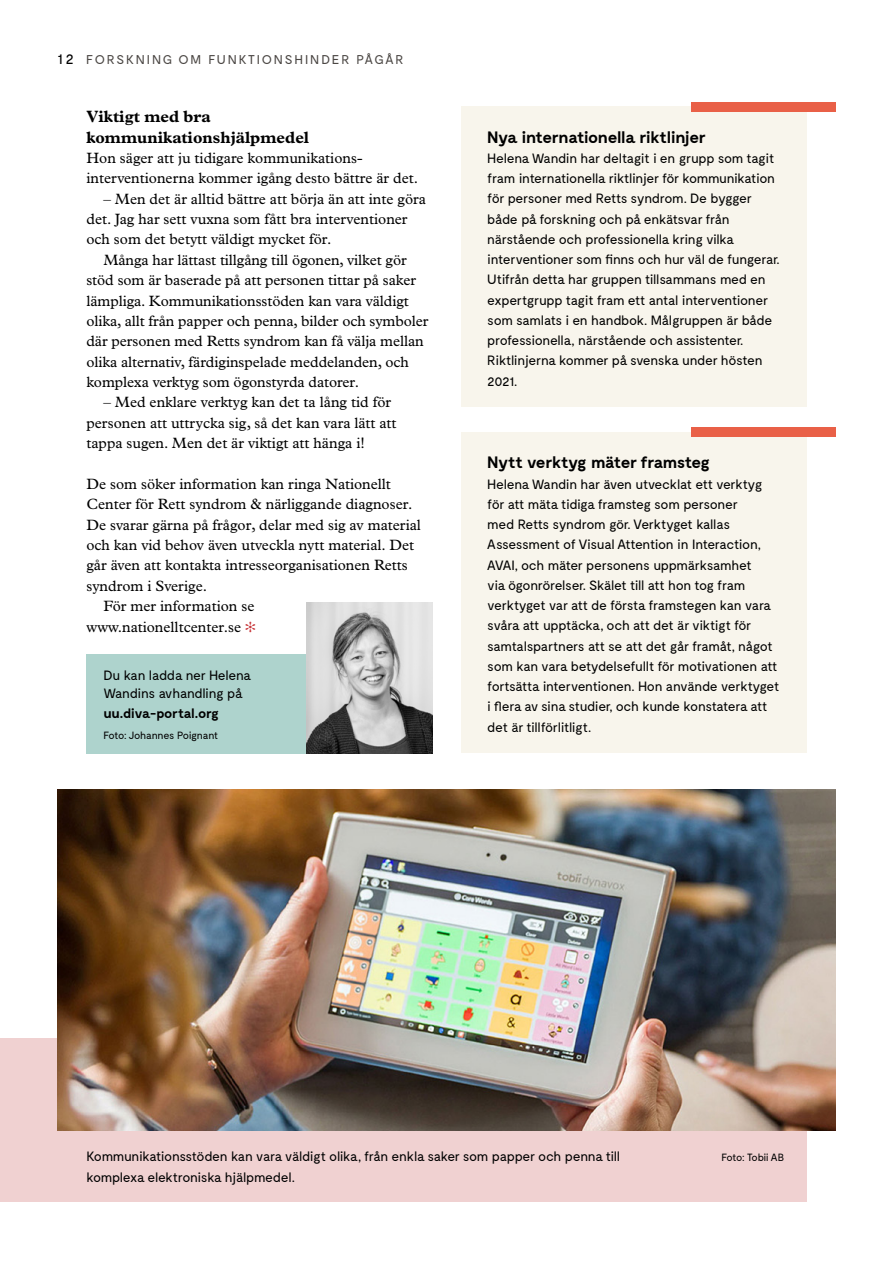
<style>
.page{position:relative;width:893px;height:1263px;background:#fff}
.page>*{position:absolute;margin:0;border:0;box-sizing:border-box;transform-origin:0 0}
.Faktarubrik{font:700 16.5px "Moderat";letter-spacing:-.035em;color:#000}
.H2_-_Mellanrubrik{font:700 16.5px/20.4px "Plantin Std";color:#000}
.Brödtext_Plantin{font:15px/20.4px "Plantin Std";letter-spacing:-.005em;color:#000}
.Brödtext_Plantin_-_u{font:15px/20.4px "Plantin Std";color:#000}
.Bild-_och_faktatext{font:13.5px/20.2px "Moderat";letter-spacing:-.025em;color:#000}
.Namnruta{font:13.5px/18px "Moderat";letter-spacing:-.025em;color:#000}
.Namnruta-2{font:700 13.5px "Moderat";letter-spacing:-.03em;color:#000}
.t1{font:12.75px "Moderat";letter-spacing:.14em;color:#4b4744}
.Fotocred{font:10.5px "Moderat";letter-spacing:-.035em;color:#000}
.s1{font-size:15px;color:#000}
.s2{color:#c8373b}
</style>
<div class="page">
<div style="left:86px;top:654px;width:346px;height:99px;background:#aed3cd"></div>
<img style="left:307px;top:603px;width:125px;height:150px">
<div style="left:461px;top:107px;width:345px;height:300px;background:#f8f5ec"></div>
<div style="left:461px;top:432px;width:345px;height:321px;background:#f8f5ec"></div>
<div style="left:691px;top:102px;width:144px;height:9px;background:#e96047"></div>
<div style="left:691px;top:428px;width:144px;height:9px;background:#e96047"></div>
<div style="left:0;top:1039px;width:807px;height:163px;background:#f0d1d1"></div>
<img style="left:58px;top:789px;width:777px;height:341px">
<p class="t1" style="left:58px;top:53px;width:348px"><span class="s1">12</span> FORSKNING OM FUNKTIONSHINDER PÅGÅR</p>
<h2 class="H2_-_Mellanrubrik" style="left:86px;top:106px;width:224px">Viktigt med bra kommunikationshjälpmedel</h2>
<p class="Brödtext_Plantin_-_u" style="left:86px;top:148px;width:333px">Hon säger att ju tidigare kommunikations&shy;interventionerna kommer igång desto bättre är det.</p>
<p class="Brödtext_Plantin" style="left:86px;top:189px;width:341px;text-indent:17px">– Men det är alltid bättre att börja än att inte göra det. Jag har sett vuxna som fått bra interventioner och som det betytt väldigt mycket för.</p>
<p class="Brödtext_Plantin" style="left:86px;top:250px;width:343px;text-indent:17px">Många har lättast tillgång till ögonen, vilket gör stöd som är baserade på att personen tittar på saker lämpliga. Kommunikationsstöden kan vara väldigt olika, allt från papper och penna, bilder och symboler där personen med Retts syndrom kan få välja mellan olika alternativ, färdiginspelade meddelanden, och komplexa verktyg som ögonstyrda datorer.</p>
<p class="Brödtext_Plantin" style="left:86px;top:392px;width:312px;text-indent:17px">– Med enklare verktyg kan det ta lång tid för personen att uttrycka sig, så det kan vara lätt att tappa sugen. Men det är viktigt att hänga i!</p>
<p class="Brödtext_Plantin_-_u" style="left:86px;top:474px;width:336px">De som söker information kan ringa Nationellt Center för Rett syndrom &amp; närliggande diagnoser.<br>De svarar gärna på frågor, delar med sig av material och kan vid behov även utveckla nytt material. Det går även att kontakta intresseorganisationen Retts syndrom i Sverige.</p>
<p class="Brödtext_Plantin" style="left:103px;top:596px;width:152px">För mer information se</p>
<p class="Brödtext_Plantin" style="left:86px;top:616px;width:171px">www.nationelltcenter.se <span class="s2">✻</span></p>
<p class="Namnruta" style="left:103px;top:667px;width:149px">Du kan ladda ner Helena<br>Wandins avhandling på</p>
<p class="Namnruta-2" style="left:103px;top:706px;width:117px">uu.diva-portal.org</p>
<p class="Fotocred" style="left:103px;top:729px;width:116px">Foto: Johannes Poignant</p>
<h2 class="Faktarubrik" style="left:487px;top:127px;width:220px">Nya internationella riktlinjer</h2>
<p class="Bild-_och_faktatext" style="left:487px;top:148px;width:294px">Helena Wandin har deltagit i en grupp som tagit fram internationella riktlinjer för kommunikation för personer med Retts syndrom. De bygger både på forskning och på enkätsvar från närstående och professionella kring vilka interventioner som finns och hur väl de fungerar.<br>Utifrån detta har gruppen tillsammans med en expertgrupp tagit fram ett antal interventioner som samlats i en handbok. Målgruppen är både professionella, närstående och assistenter.<br>Riktlinjerna kommer på svenska under hösten 2021.</p>
<h2 class="Faktarubrik" style="left:487px;top:453px;width:224px">Nytt verktyg mäter framsteg</h2>
<p class="Bild-_och_faktatext" style="left:487px;top:474px;width:294px">Helena Wandin har även utvecklat ett verktyg för att mäta tidiga framsteg som personer<br>med Retts syndrom gör. Verktyget kallas Assessment of Visual Attention in Interaction, AVAI, och mäter personens uppmärksamhet<br>via ögonrörelser. Skälet till att hon tog fram verktyget var att de första framstegen kan vara svåra att upptäcka, och att det är viktigt för samtalspartners att se att det går framåt, något som kan vara betydelsefullt för motivationen att fortsätta interventionen. Hon använde verktyget i flera av sina studier, och kunde konstatera att det är tillförlitligt.</p>
<p class="Bild-_och_faktatext" style="left:86px;top:1147px;width:535px">Kommunikationsstöden kan vara väldigt olika, från enkla saker som papper och penna till komplexa elektroniska hjälpmedel.</p>
<p class="Fotocred" style="left:721px;top:1151px;width:64px">Foto: Tobii AB</p>
</div>
